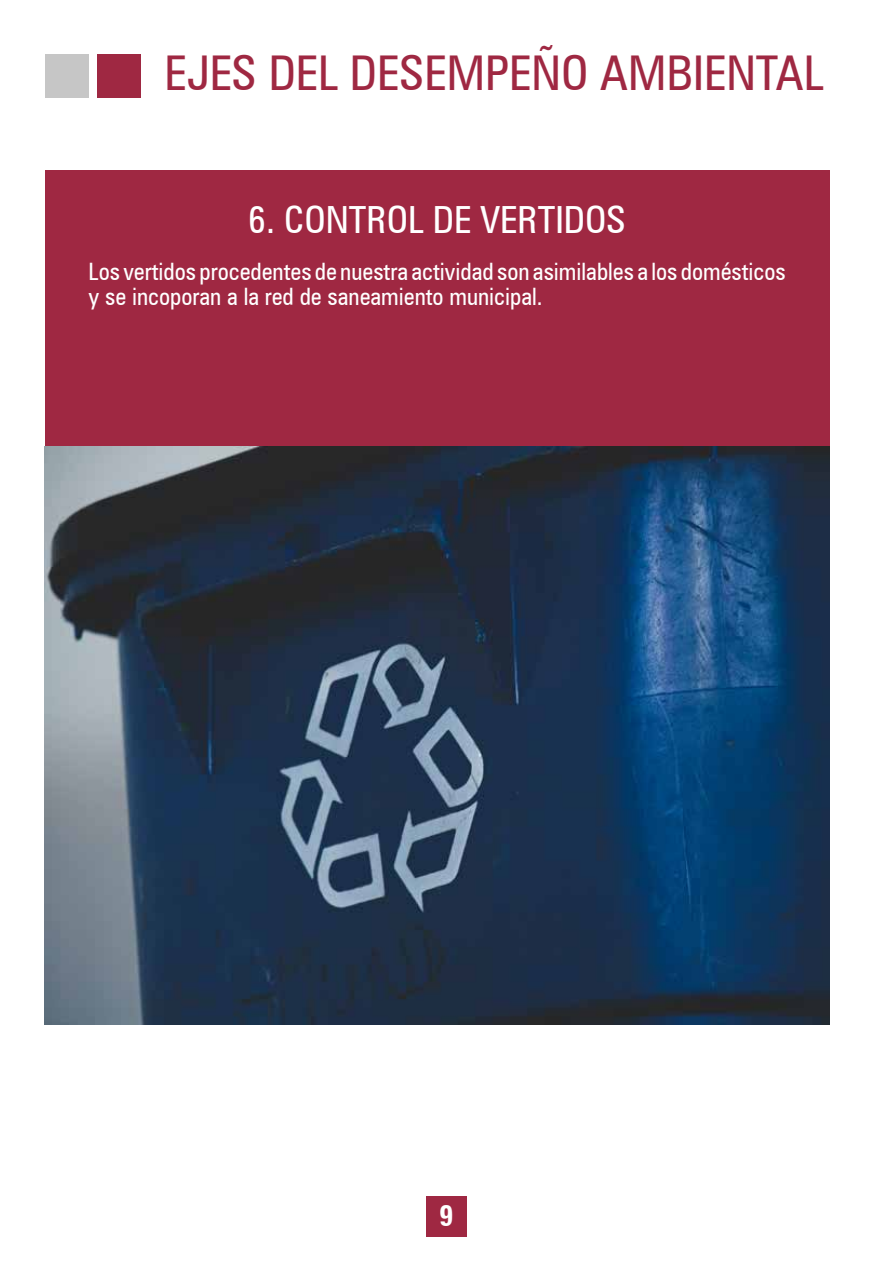
<style>
.page{position:relative;width:893px;height:1263px;background:#fff}
.page>*{position:absolute;margin:0;border:0;box-sizing:border-box;transform-origin:0 0}
.t1{font:condensed 48px "Zurich BT";color:#9f2842}
.t2{font:condensed 37.5px "Zurich BT";color:#fff}
.t3{font:700 condensed 29.1px "Zurich BT";color:#fff}
.t4{font:condensed 24px/25.5px "Zurich BT";color:#fff}
</style>
<div class="page">
<div style="left:45px;top:170px;width:785px;height:527px;background:#9f2842"></div>
<div style="left:45px;top:54px;width:44px;height:44px;background:#c6c6c6"></div>
<div style="left:97px;top:54px;width:44px;height:44px;background:#9f2842"></div>
<div style="left:426px;top:1196px;width:41px;height:41px;background:#9f2842"></div>
<img style="left:45px;top:446px;width:785px;height:579px">
<h1 class="t1" style="left:164px;top:44px;width:661px">EJES DEL DESEMPEÑO AMBIENTAL</h1>
<h2 class="t2" style="left:248px;top:196px;width:379px">6. CONTROL DE VERTIDOS</h2>
<p class="t4" style="left:89px;top:258px;width:699px">Los vertidos procedentes de nuestra actividad son asimilables a los domésticos y se incoporan a la red de saneamiento municipal.</p>
<p class="t3" style="left:439px;top:1198px;width:16px">9</p>
</div>
